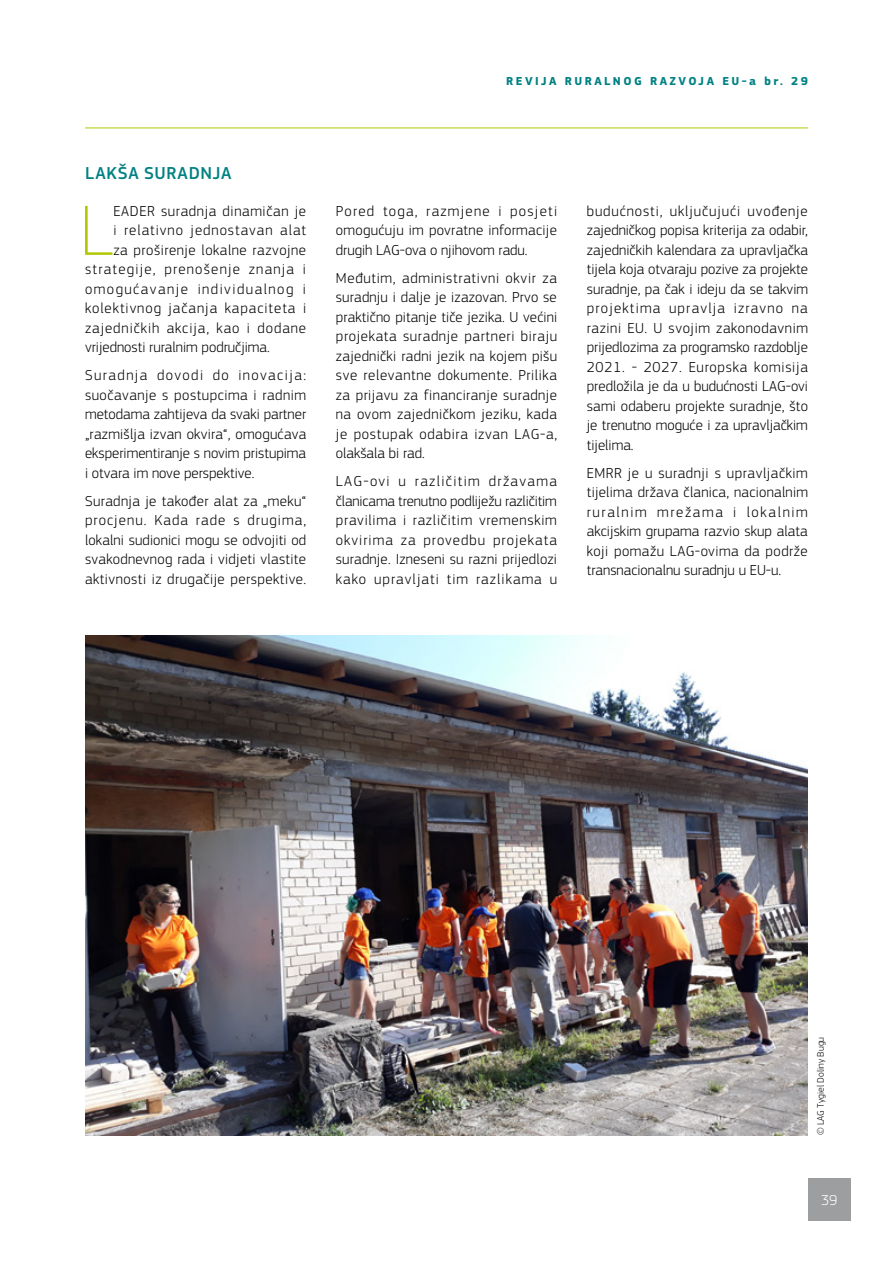
<style>
.page{position:relative;width:893px;height:1263px;background:#fff}
.page>*{position:absolute;margin:0;border:0;box-sizing:border-box;transform-origin:0 0}
.t1{font:100 73.8px "EC Square Sans Pro";color:#b1c800}
.t2{font:500 18px "EC Square Sans Pro";letter-spacing:.04em;color:#008183}
.t3{font:300 15px/19.5px "EC Square Sans Pro";letter-spacing:.03em;color:#000;text-align:justify}
.t4{font:300 15px "EC Square Sans Pro";letter-spacing:.065em;color:#000}
.t5{font:300 15px "EC Square Sans Pro";color:#000}
.t6{font:300 15px "EC Square Sans Pro";letter-spacing:.08em;color:#000}
.t7{font:300 15px "EC Square Sans Pro";letter-spacing:.06em;color:#000}
.t8{font:300 15px "EC Square Sans Pro";letter-spacing:.1em;color:#000}
.t9{font:300 15px "EC Square Sans Pro";color:#fff}
.t10{font:700 12px "EC Square Sans Pro";letter-spacing:.2em;color:#008183}
.t11{font:300 9.75px "EC Square Sans Pro";color:#000}
</style>
<div class="page">
<hr style="left:85px;top:128px;width:723px;height:1px;background:#b1c800">
<img style="left:85px;top:636px;width:723px;height:499px">
<div style="left:808px;top:1178px;width:42px;height:42px;background:#9c9e9f"></div>
<p class="t10" style="left:506px;top:74px;width:303px">REVIJA RURALNOG RAZVOJA EU-a br. 29</p>
<p class="t2" style="left:85px;top:163px;width:148px">LAKŠA SURADNJA</p>
<h1 class="t1" style="left:80px;top:187px;width:35px">L</h1>
<p class="t3" style="left:113px;top:201px;width:194px">EADER suradnja dinamičan je</p>
<p class="t4" style="left:113px;top:222px;width:194px">i relativno jednostavan alat</p>
<p class="t3" style="left:113px;top:240px;width:194px">za proširenje lokalne razvojne</p>
<p class="t6" style="left:85px;top:261px;width:222px">strategije, prenošenje znanja i</p>
<p class="t8" style="left:85px;top:280px;width:223px">omogućavanje individualnog i</p>
<p class="t4" style="left:85px;top:300px;width:223px">kolektivnog jačanja kapaciteta i</p>
<p class="t7" style="left:85px;top:319px;width:223px">zajedničkih akcija, kao i dodane</p>
<p class="t5" style="left:85px;top:339px;width:186px">vrijednosti ruralnim područjima.</p>
<p class="t3" style="left:85px;top:366px;width:223px">Suradnja dovodi do inovacija: suočavanje s postupcima i radnim metodama zahtijeva da svaki partner „razmišlja izvan okvira“, omogućava eksperimentiranje s novim pristupima i otvara im nove perspektive.</p>
<p class="t3" style="left:85px;top:491px;width:223px">Suradnja je također alat za „meku“ procjenu. Kada rade s drugima, lokalni sudionici mogu se odvojiti od svakodnevnog rada i vidjeti vlastite aktivnosti iz drugačije perspektive.</p>
<p class="t3" style="left:336px;top:201px;width:223px">Pored toga, razmjene i posjeti omogućuju im povratne informacije drugih LAG-ova o njihovom radu.</p>
<p class="t3" style="left:336px;top:268px;width:223px">Međutim, administrativni okvir za suradnju i dalje je izazovan. Prvo se praktično pitanje tiče jezika. U većini projekata suradnje partneri biraju zajednički radni jezik na kojem pišu sve relevantne dokumente. Prilika za prijavu za financiranje suradnje na ovom zajedničkom jeziku, kada je postupak odabira izvan LAG-a, olakšala bi rad.</p>
<p class="t3" style="left:336px;top:472px;width:223px">LAG-ovi u različitim državama članicama trenutno podliježu različitim pravilima i različitim vremenskim okvirima za provedbu projekata suradnje. Izneseni su razni prijedlozi kako upravljati tim razlikama u</p>
<p class="t3" style="left:587px;top:201px;width:223px">budućnosti, uključujući uvođenje zajedničkog popisa kriterija za odabir, zajedničkih kalendara za upravljačka tijela koja otvaraju pozive za projekte suradnje, pa čak i ideju da se takvim projektima upravlja izravno na razini EU. U svojim zakonodavnim prijedlozima za programsko razdoblje 2021. - 2027. Europska komisija predložila je da u budućnosti LAG-ovi sami odaberu projekte suradnje, što je trenutno moguće i za upravljačkim tijelima.</p>
<p class="t3" style="left:587px;top:463px;width:223px">EMRR je u suradnji s upravljačkim tijelima država članica, nacionalnim ruralnim mrežama i lokalnim akcijskim grupama razvio skup alata koji pomažu LAG-ovima da podrže transnacionalnu suradnju u EU-u.</p>
<p class="t11" style="left:815px;top:1135px;width:100px;rotate:-90deg">© LAG Tygiel Doliny Bugu</p>
<p class="t9" style="left:821px;top:1191px;width:18px">39</p>
</div>
